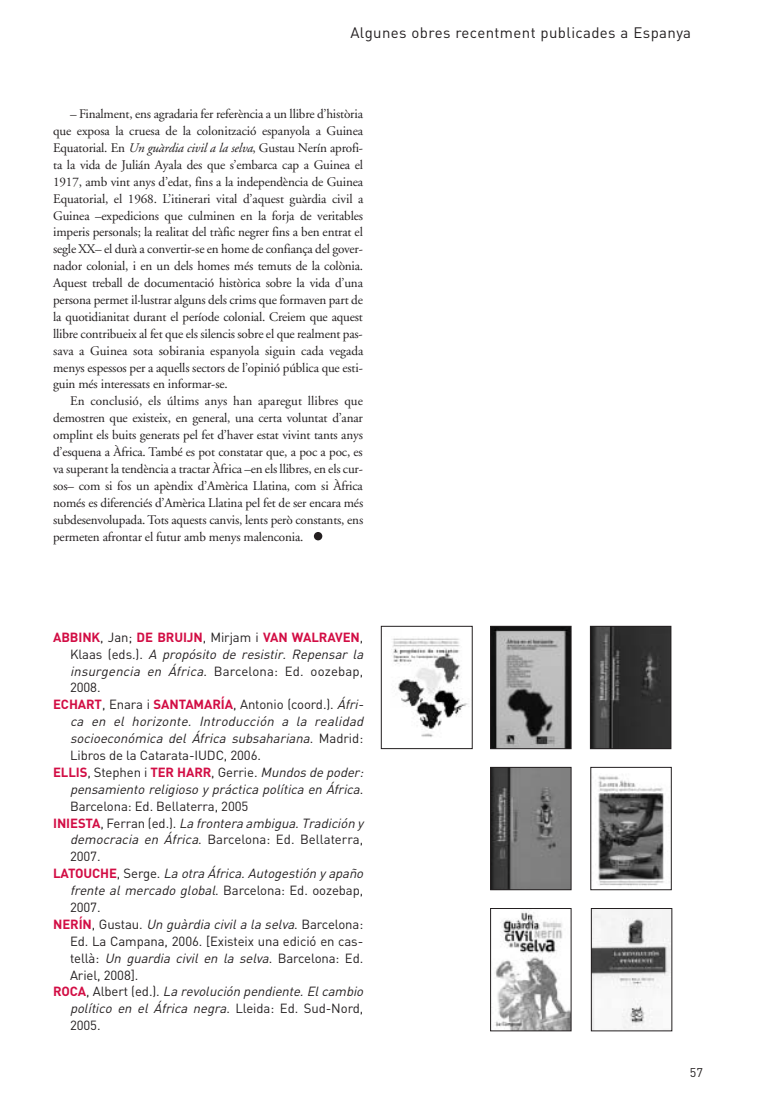
<style>
.page{position:relative;width:762px;height:1117px;background:#fff}
.page>*{position:absolute;margin:0;border:0;box-sizing:border-box;transform-origin:0 0}
.t1{font:15px "DIN";letter-spacing:.025em;color:#231f20}
.t2{font:13.12px/16.9px "Adobe Garamond";letter-spacing:-.015em;color:#231f20;text-align:justify}
.t3{font:italic 13.12px "DIN";color:#231f20}
.t4{font:13.12px "DIN";letter-spacing:-.01em;color:#231f20}
.t5{font:13.12px "DIN";letter-spacing:.015em;color:#231f20}
.t6{font:700 13.12px "DIN";letter-spacing:-.01em;color:#d20d44}
.t7{font:12.5px "DIN";color:#231f20}
.s1{font-style:italic}
.s2{font-weight:400;color:#231f20}
.s3{font-style:normal}
.s4{font-weight:700;color:#d20d44}
.s5{font-weight:700;font-style:normal;color:#d20d44}
</style>
<div class="page">
<div style="left:314px;top:532px;width:8px;height:8px;background:#231f20;border-radius:50%"></div>
<img style="left:492px;top:628px;width:77px;height:118px">
<div style="left:490px;top:626px;width:81px;height:122px;border:1px solid #231f20"></div>
<img style="left:592px;top:628px;width:77px;height:118px">
<div style="left:590px;top:626px;width:81px;height:122px;border:1px solid #231f20"></div>
<img style="left:492px;top:768px;width:77px;height:119px">
<div style="left:490px;top:766px;width:81px;height:123px;border:1px solid #231f20"></div>
<img style="left:495px;top:911px;width:74px;height:117px">
<div style="left:490px;top:908px;width:81px;height:122px;border:1px solid #231f20"></div>
<img style="left:593px;top:910px;width:77px;height:118px">
<div style="left:591px;top:908px;width:81px;height:122px;border:1px solid #231f20"></div>
<img style="left:598px;top:776px;width:66px;height:110px">
<img style="left:391px;top:638px;width:78px;height:99px">
<div style="left:381px;top:626px;width:91px;height:122px;border:1px solid #231f20"></div>
<p class="t1" style="left:350px;top:24px;width:342px">Algunes obres recentment publicades a Espanya</p>
<p class="t2" style="left:53px;top:107px;width:312px;text-indent:17px">– Finalment, ens agradaria fer referència a un llibre d’història que exposa la cruesa de la colonització espanyola a Guinea Equatorial. En <span class="s1">Un guàrdia civil a la selva</span>, Gustau Nerín aprofi&shy;ta la vida de Julián Ayala des que s’embarca cap a Guinea el 1917, amb vint anys d’edat, fins a la independència de Guinea Equatorial, el 1968. L’itinerari vital d’aquest guàrdia civil a Guinea –expedicions que culminen en la forja de veritables imperis personals; la realitat del tràfic negrer fins a ben entrat el segle XX– el durà a convertir-se en home de confiança del gover&shy;nador colonial, i en un dels homes més temuts de la colònia.<br>Aquest treball de documentació històrica sobre la vida d’una persona permet il·lustrar alguns dels crims que formaven part de la quotidianitat durant el període colonial. Creiem que aquest llibre contribueix al fet que els silencis sobre el que realment pas&shy;sava a Guinea sota sobirania espanyola siguin cada vegada menys espessos per a aquells sectors de l’opinió pública que esti&shy;guin més interessats en informar-se.</p>
<p class="t2" style="left:53px;top:394px;width:312px;text-indent:17px">En conclusió, els últims anys han aparegut llibres que demostren que existeix, en general, una certa voluntat d’anar omplint els buits generats pel fet d’haver estat vivint tants anys d’esquena a Àfrica. També es pot constatar que, a poc a poc, es va superant la tendència a tractar Àfrica –en els llibres, en els cur&shy;sos– com si fos un apèndix d’Amèrica Llatina, com si Àfrica només es diferenciés d’Amèrica Llatina pel fet de ser encara més subdesenvolupada. Tots aquests canvis, lents però constants, ens permeten afrontar el futur amb menys malenconia.</p>
<p class="t6" style="left:53px;top:629px;width:312px">ABBINK<span class="s2">, Jan;</span> DE BRUIJN<span class="s2">, Mirjam i</span> VAN WALRAVEN<span class="s2">,</span></p>
<p class="t3" style="left:70px;top:646px;width:297px"><span class="s3">K l a a s ( e d s . ) .</span> A propósito de resistir. Repensar la</p>
<p class="t5" style="left:70px;top:663px;width:295px"><span class="s1">insurgencia en África</span>. Barcelona: Ed. oozebap,</p>
<p class="t4" style="left:70px;top:680px;width:32px">2008.</p>
<p class="t4" style="left:53px;top:697px;width:314px"><span class="s4">ECHART</span>, Enara i <span class="s4">SANTAMARÍA</span>, Antonio (coord.). <span class="s1">Áfri-</span></p>
<p class="t3" style="left:70px;top:713px;width:297px">ca en el horizonte. Introducción a la realidad</p>
<p class="t3" style="left:70px;top:730px;width:295px">socioeconómica del África subsahariana<span class="s3">. M a d r i d :</span></p>
<p class="t4" style="left:70px;top:747px;width:192px">Libros de la Catarata-IUDC, 2006.</p>
<p class="t4" style="left:53px;top:764px;width:314px"><span class="s4">ELLIS</span>, Stephen i <span class="s4">TER HARR</span>, Gerrie. <span class="s1">Mundos de poder:</span></p>
<p class="t3" style="left:70px;top:781px;width:295px">pensamiento religioso y práctica política en África<span class="s3">.</span></p>
<p class="t4" style="left:70px;top:798px;width:180px">Barcelona: Ed. Bellaterra, 2005</p>
<p class="t3" style="left:53px;top:815px;width:312px"><span class="s5">I N I ES TA</span> <span class="s3">, Fe r ra n ( e d . ) .</span> La frontera ambigua.Tradición y</p>
<p class="t4" style="left:70px;top:832px;width:295px"><span class="s1">democracia en África</span>. Barcelona: Ed. Bellaterra,</p>
<p class="t4" style="left:70px;top:848px;width:32px">2007.</p>
<p class="t3" style="left:53px;top:865px;width:314px"><span class="s5">LAT O U C H E</span> <span class="s3">, S e rg e .</span> La otra África.Autogestión y apaño</p>
<p class="t4" style="left:70px;top:882px;width:295px"><span class="s1">frente al mercado global</span>. Barcelona: Ed. oozebap,</p>
<p class="t4" style="left:70px;top:899px;width:32px">2007.</p>
<p class="t3" style="left:53px;top:916px;width:312px"><span class="s5">NERÍN</span><span class="s3">, Gustau.</span> Un guàrdia civil a la selva<span class="s3">. Barcelona:</span></p>
<p class="t4" style="left:70px;top:933px;width:295px">Ed. La Campana, 2006. [Existeix una edició en cas-</p>
<p class="t3" style="left:70px;top:950px;width:295px"><span class="s3">t e l là :</span> Un guardia civil en la selva<span class="s3">. B a rce lo n a : E d .</span></p>
<p class="t4" style="left:70px;top:967px;width:70px">Ariel, 2008].</p>
<p class="t3" style="left:53px;top:983px;width:314px"><span class="s5">R O CA</span> <span class="s3">, A l b e rt ( e d . ) .</span> La revolución pendiente.Elcambio</p>
<p class="t3" style="left:70px;top:1000px;width:295px">político en el África negra<span class="s3">. L le i d a : E d . S u d - N o rd ,</span></p>
<p class="t4" style="left:70px;top:1017px;width:32px">2005.</p>
<p class="t7" style="left:690px;top:1064px;width:15px">57</p>
</div>
